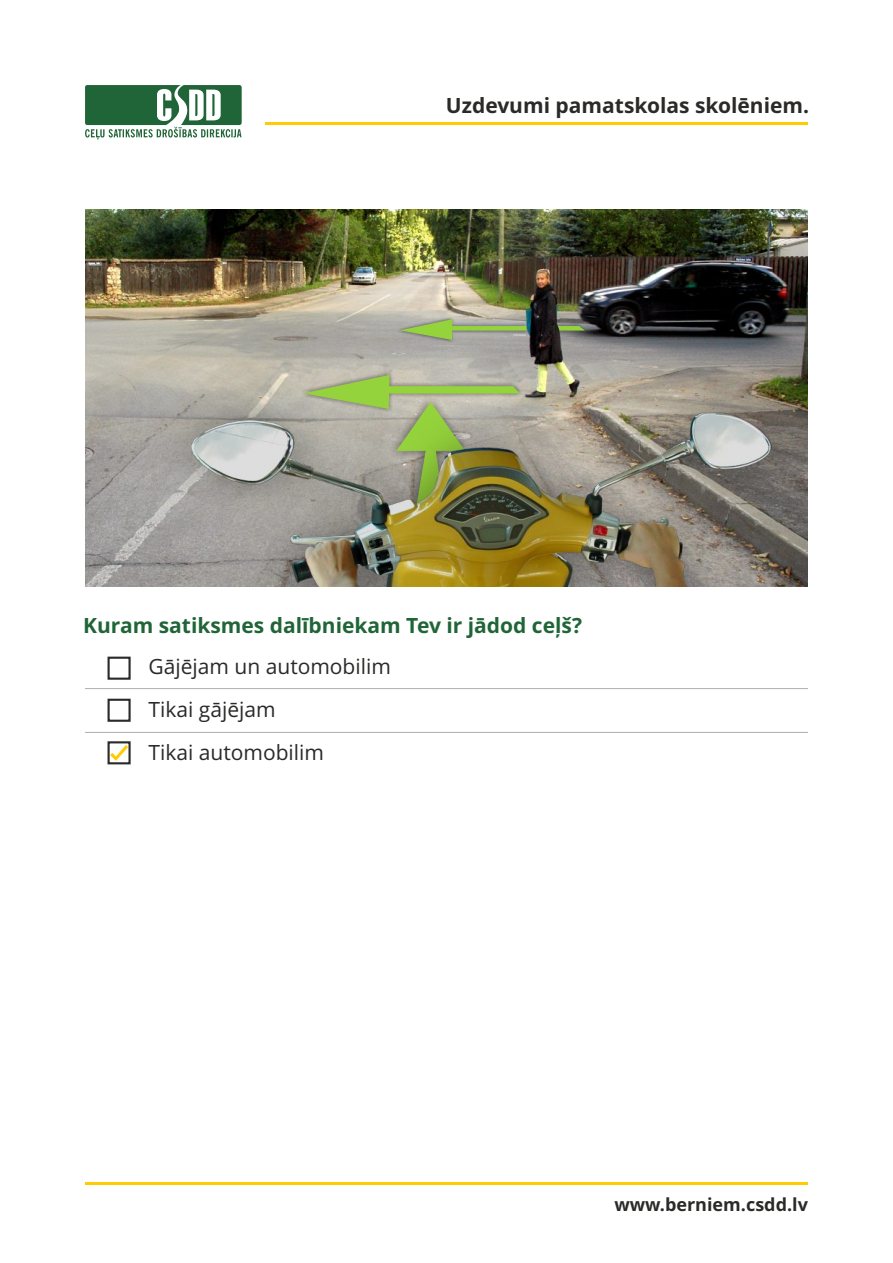
<style>
.page{position:relative;width:893px;height:1263px;background:#fff}
.page>*{position:absolute;margin:0;border:0;box-sizing:border-box;transform-origin:0 0}
.t1{font:21px/42.9px "Open Sans";color:#2b2a29}
.t2{font:700 21px "Open Sans";color:#206537}
.t3{font:700 21px "Open Sans";color:#2b2a29}
.t4{font:700 18px "Open Sans";color:#2b2a29}
</style>
<div class="page">
<hr style="left:265px;top:123px;width:543px;height:2px;background:#fecc00">
<svg style="left:85px;top:85px;width:157px;height:55px"></svg>
<hr style="left:85px;top:1182px;width:723px;height:3px;background:#fecc00">
<img style="left:85px;top:210px;width:723px;height:377px">
<img style="left:398px;top:317px;width:189px;height:25px">
<svg style="left:400px;top:319px;width:185px;height:21px;background:#82926b"></svg>
<img style="left:300px;top:371px;width:223px;height:5px">
<img style="left:156px;top:376px;width:650px;height:211px">
<svg style="left:107px;top:741px;width:24px;height:24px"></svg>
<div style="left:108px;top:741px;width:23px;height:23px;border:2px solid #2b2a29"></div>
<div style="left:108px;top:699px;width:23px;height:23px;border:2px solid #2b2a29"></div>
<div style="left:108px;top:657px;width:23px;height:23px;border:2px solid #2b2a29"></div>
<hr style="left:85px;top:688px;width:723px;height:1px;background:#b2b3b3">
<hr style="left:85px;top:732px;width:723px;height:1px;background:#b2b3b3">
<svg style="left:110px;top:745px;width:18px;height:16px"></svg>
<p class="t3" style="left:446px;top:97px;width:365px">Uzdevumi pamatskolas skolēniem.</p>
<p class="t2" style="left:83px;top:617px;width:500px">Kuram satiksmes dalībniekam Tev ir jādod ceļš?</p>
<p class="t1" style="left:148px;top:647px;width:244px">Gājējam un automobilim<br>Tikai gājējam<br>Tikai automobilim</p>
<p class="t4" style="left:614px;top:1197px;width:195px">www.berniem.csdd.lv</p>
</div>
